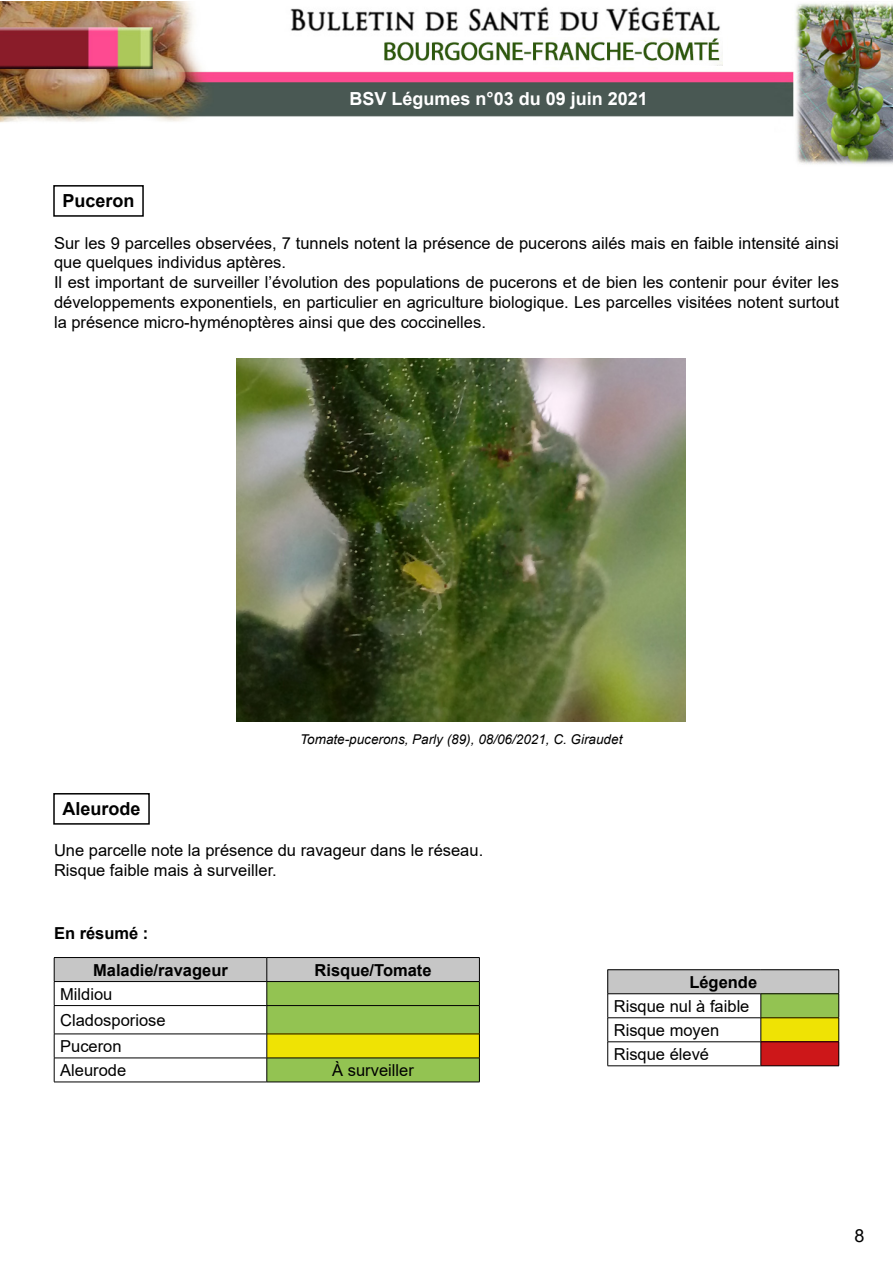
<style>
.page{position:relative;width:893px;height:1263px;background:#fff}
.page>*{position:absolute;margin:0;border:0;box-sizing:border-box;transform-origin:0 0}
.t1{font:700 18px "Arial";color:#fff}
.t2{font:700 18px "Arial";color:#000}
.t3{font:18px "Arial";color:#000}
.t4{font:16.5px/19.8px "Arial";color:#000}
.t5{font:700 16.5px "Arial";color:#000}
.t6{font:italic 13.5px "Arial";color:#000}
</style>
<div class="page">
<img style="left:0;top:1px;width:893px;height:164px">
<div style="left:527px;top:35px;width:200px;height:32px;background:#fff"></div>
<img style="left:381px;top:37px;width:342px;height:28px">
<div style="left:53px;top:185px;width:91px;height:32px;border:2px solid #000"></div>
<div style="left:53px;top:793px;width:97px;height:32px;border:2px solid #000"></div>
<svg style="left:54px;top:957px;width:426px;height:125px"></svg>
<hr style="left:54px;top:1082px;width:213px;height:1px;background:#000">
<hr style="left:267px;top:1082px;width:213px;height:1px;background:#000">
<div style="left:608px;top:970px;width:231px;height:24px;background:#c6c6c6"></div>
<div style="left:761px;top:994px;width:78px;height:24px;background:#93c352"></div>
<div style="left:761px;top:1018px;width:78px;height:24px;background:#efe304"></div>
<div style="left:761px;top:1042px;width:78px;height:24px;background:#cd1719"></div>
<hr style="left:608px;top:969px;width:153px;height:1px;background:#000">
<hr style="left:761px;top:969px;width:78px;height:1px;background:#000">
<hr style="left:608px;top:993px;width:153px;height:1px;background:#000">
<hr style="left:761px;top:993px;width:78px;height:1px;background:#000">
<hr style="left:608px;top:1017px;width:153px;height:1px;background:#000">
<hr style="left:761px;top:1017px;width:78px;height:1px;background:#000">
<hr style="left:608px;top:1041px;width:153px;height:1px;background:#000">
<svg style="left:607px;top:970px;width:1px;height:95px"></svg>
<hr style="left:761px;top:1041px;width:78px;height:1px;background:#000">
<svg style="left:761px;top:994px;width:1px;height:71px"></svg>
<svg style="left:838px;top:970px;width:1px;height:95px"></svg>
<hr style="left:608px;top:1065px;width:153px;height:1px;background:#000">
<hr style="left:761px;top:1065px;width:78px;height:1px;background:#000">
<img style="left:237px;top:359px;width:449px;height:362px">
<p class="t1" style="left:349px;top:86px;width:300px">BSV Légumes n°03 du 09 juin 2021</p>
<p class="t2" style="left:63px;top:188px;width:74px">Puceron</p>
<p class="t4" style="left:54px;top:233px;width:786px">Sur les 9 parcelles observées, 7 tunnels notent la présence de pucerons ailés mais en faible intensité ainsi que quelques individus aptères.<br>Il est important de surveiller l’évolution des populations de pucerons et de bien les contenir pour éviter les développements exponentiels, en particulier en agriculture biologique. Les parcelles visitées notent surtout la présence micro-hyménoptères ainsi que des coccinelles.</p>
<p class="t6" style="left:300px;top:730px;width:324px">Tomate-pucerons, Parly (89), 08/06/2021, C. Giraudet</p>
<p class="t2" style="left:63px;top:796px;width:80px">Aleurode</p>
<p class="t4" style="left:54px;top:841px;width:431px">Une parcelle note la présence du ravageur dans le réseau.<br>Risque faible mais à surveiller.</p>
<p class="t5" style="left:54px;top:921px;width:96px">En résumé :</p>
<p class="t5" style="left:93px;top:958px;width:136px">Maladie/ravageur</p>
<p class="t5" style="left:315px;top:958px;width:119px">Risque/Tomate</p>
<p class="t4" style="left:60px;top:980px;width:107px;line-height:26.1px">Mildiou<br>Cladosporiose<br>Puceron</p>
<p class="t4" style="left:60px;top:1060px;width:68px">Aleurode</p>
<p class="t4" style="left:332px;top:1060px;width:83px">À surveiller</p>
<p class="t5" style="left:689px;top:970px;width:69px">Légende</p>
<p class="t4" style="left:614px;top:994px;width:137px;line-height:24px">Risque nul à faible<br>Risque moyen<br>Risque élevé</p>
<p class="t3" style="left:855px;top:1223px;width:12px">8</p>
</div>
